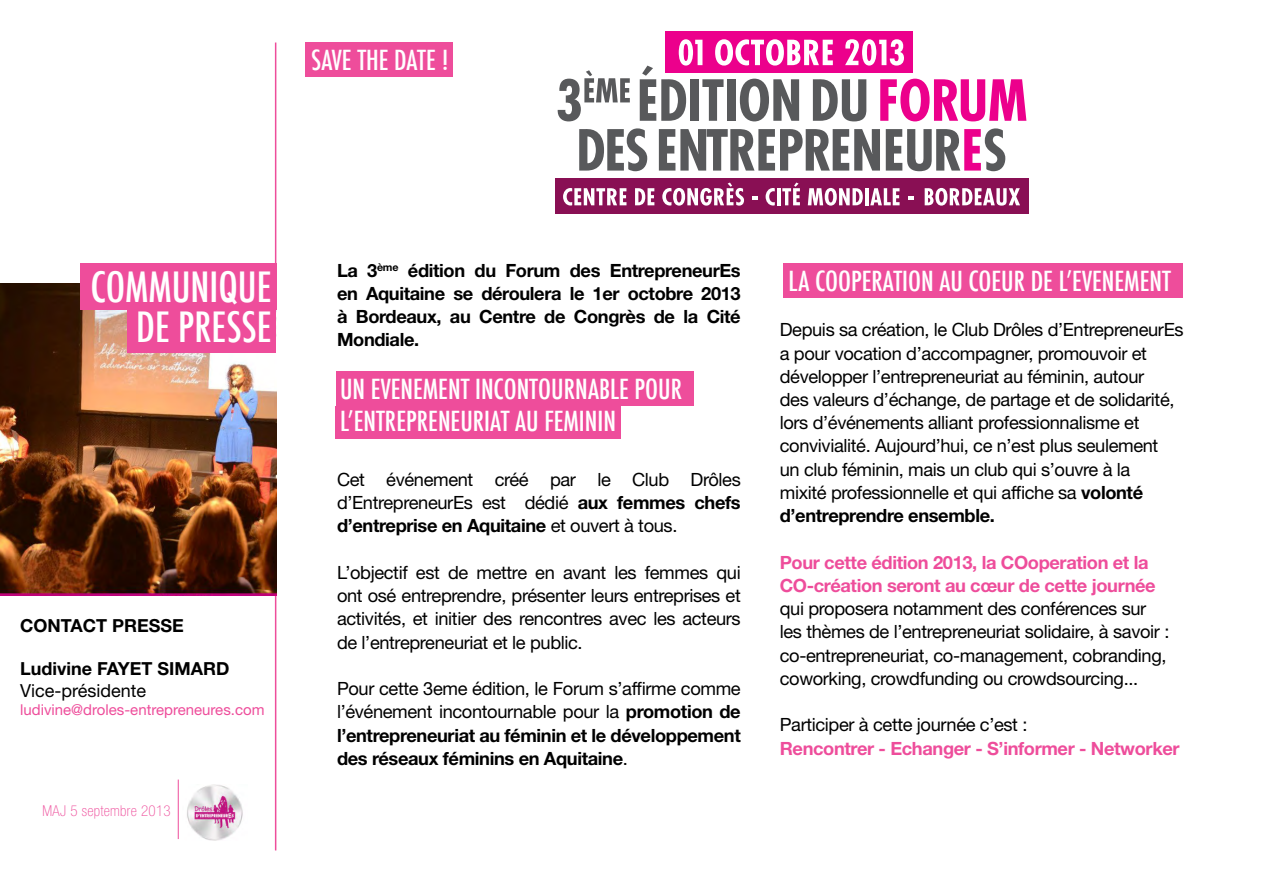
<style>
.page{position:relative;width:1263px;height:893px;background:#fff}
.page>*{position:absolute;margin:0;border:0;box-sizing:border-box;transform-origin:0 0}
.t1{font:500 condensed 40.65px/39.5px "Futura";color:#fff;text-align:right}
.t2{font:500 condensed 27px/32.4px "Futura";color:#fff}
.t3{font:18.3px/23.2px "Helvetica Neue LT Std";letter-spacing:-.02em;color:#000;text-align:justify}
.t4{font:700 18.3px/23.2px "Helvetica Neue LT Std";letter-spacing:-.02em;color:#000;text-align:justify}
.t5{font:700 18.3px/23.2px "Helvetica Neue LT Std";letter-spacing:-.02em;color:#ee4d9b}
.t6{font:700 18px "Helvetica Neue LT Std";color:#000}
.t7{font:18px "Helvetica Neue LT Std";color:#000}
.t8{font:15px "Helvetica Neue LT Std";color:#ee4d9b}
.t9{font:100 condensed 15px "Helvetica Neue LT Std";letter-spacing:.02em;color:#ee4d9b}
.s1{font-weight:700}
.s2{font-weight:400}
</style>
<div class="page">
<hr style="left:275px;top:43px;width:1px;height:807px;background:#ee4d9b">
<img style="left:0;top:284px;width:276px;height:311px">
<div style="left:80px;top:264px;width:196px;height:46px;background:#ee4d9b"></div>
<div style="left:128px;top:306px;width:148px;height:47px;background:#ee4d9b"></div>
<img style="left:187px;top:784px;width:56px;height:56px">
<hr style="left:178px;top:779px;width:1px;height:60px;background:#ee4d9b">
<div style="left:336px;top:371px;width:357px;height:35px;background:#ee4d9b"></div>
<div style="left:335px;top:406px;width:285px;height:33px;background:#ee4d9b"></div>
<div style="left:783px;top:264px;width:399px;height:34px;background:#ee4d9b"></div>
<div style="left:305px;top:43px;width:148px;height:34px;background:#ee4d9b"></div>
<div style="left:665px;top:31px;width:247px;height:41px;background:#ec008c"></div>
<div style="left:555px;top:178px;width:474px;height:36px;background:#890f54"></div>
<svg style="left:557px;top:70px;width:73px;height:51px"></svg>
<svg style="left:579px;top:128px;width:68px;height:43px"></svg>
<svg style="left:659px;top:129px;width:221px;height:42px"></svg>
<svg style="left:886px;top:128px;width:119px;height:43px"></svg>
<svg style="left:563px;top:188px;width:63px;height:18px"></svg>
<svg style="left:635px;top:188px;width:19px;height:17px"></svg>
<svg style="left:662px;top:183px;width:82px;height:23px"></svg>
<svg style="left:752px;top:196px;width:6px;height:3px"></svg>
<svg style="left:766px;top:188px;width:9px;height:18px"></svg>
<hr style="left:777px;top:188px;width:3px;height:17px;background:#fff">
<svg style="left:782px;top:183px;width:18px;height:22px"></svg>
<svg style="left:808px;top:187px;width:55px;height:19px"></svg>
<hr style="left:865px;top:188px;width:3px;height:17px;background:#fff">
<svg style="left:870px;top:188px;width:29px;height:17px"></svg>
<svg style="left:908px;top:196px;width:5px;height:3px"></svg>
<svg style="left:925px;top:187px;width:95px;height:19px"></svg>
<svg style="left:640px;top:39px;width:386px;height:82px"></svg>
<h2 class="t2" style="left:311px;top:44px;width:139px">SAVE THE DATE !</h2>
<h1 class="t1" style="left:91px;top:268px;width:182px">COMMUNIQUE<br>DE PRESSE</h1>
<p class="t6" style="left:20px;top:615px;width:165px">CONTACT PRESSE</p>
<p class="t6" style="left:20px;top:658px;width:211px">Ludivine FAYET SIMARD</p>
<p class="t7" style="left:20px;top:680px;width:128px">Vice-présidente</p>
<p class="t8" style="left:20px;top:701px;width:246px">ludivine@droles-entrepreneures.com</p>
<p class="t9" style="left:43px;top:802px;width:130px">MAJ 5 septembre 2013</p>
<p class="t4" style="left:337px;top:258px;width:405px">La 3<sup>ème</sup> édition du Forum des EntrepreneurEs en Aquitaine se déroulera le 1er octobre 2013 à Bordeaux, au Centre de Congrès de la Cité Mondiale.</p>
<h2 class="t2" style="left:340px;top:373px;width:343px">UN EVENEMENT INCONTOURNABLE POUR l’ENTREPRENEURIAT AU FEMININ</h2>
<p class="t3" style="left:337px;top:467px;width:405px">Cet événement créé par le Club Drôles d’EntrepreneurEs est dédié <span class="s1">aux femmes chefs d’entreprise en Aquitaine</span> et ouvert à tous.</p>
<p class="t3" style="left:337px;top:560px;width:405px">L’objectif est de mettre en avant les femmes qui ont osé entreprendre, présenter leurs entreprises et activités, et initier des rencontres avec les acteurs de l’entrepreneuriat et le public.</p>
<p class="t4" style="left:337px;top:676px;width:405px"><span class="s2">Pour cette 3eme édition, le Forum s’affirme comme l’événement incontournable pour la</span> promotion de l’entrepreneuriat au féminin et le développement des réseaux féminins en Aquitaine<span class="s2">.</span></p>
<h2 class="t2" style="left:788px;top:265px;width:384px">LA COOPERATION AU COEUR DE L’EVENEMENT</h2>
<p class="t3" style="left:780px;top:318px;width:405px;text-align:left">Depuis sa création, le Club Drôles d’EntrepreneurEs a pour vocation d’accompagner, promouvoir et développer l’entrepreneuriat au féminin, autour<br>des valeurs d’échange, de partage et de solidarité, lors d’événements alliant professionnalisme et convivialité. Aujourd’hui, ce n’est plus seulement<br>un club féminin, mais un club qui s’ouvre à la<br>mixité professionnelle et qui affiche sa <span class="s1">volonté d’entreprendre ensemble.</span></p>
<p class="t5" style="left:780px;top:550px;width:377px">Pour cette édition 2013, la COoperation et la<br>CO-création seront au cœur de cette journée</p>
<p class="t3" style="left:780px;top:597px;width:391px;text-align:left">qui proposera notamment des conférences sur les thèmes de l’entrepreneuriat solidaire, à savoir : co-entrepreneuriat, co-management, cobranding, coworking, crowdfunding ou crowdsourcing...</p>
<p class="t3" style="left:780px;top:713px;width:249px">Participer à cette journée c’est :</p>
<p class="t5" style="left:780px;top:736px;width:401px">Rencontrer - Echanger - S’informer - Networker</p>
</div>
